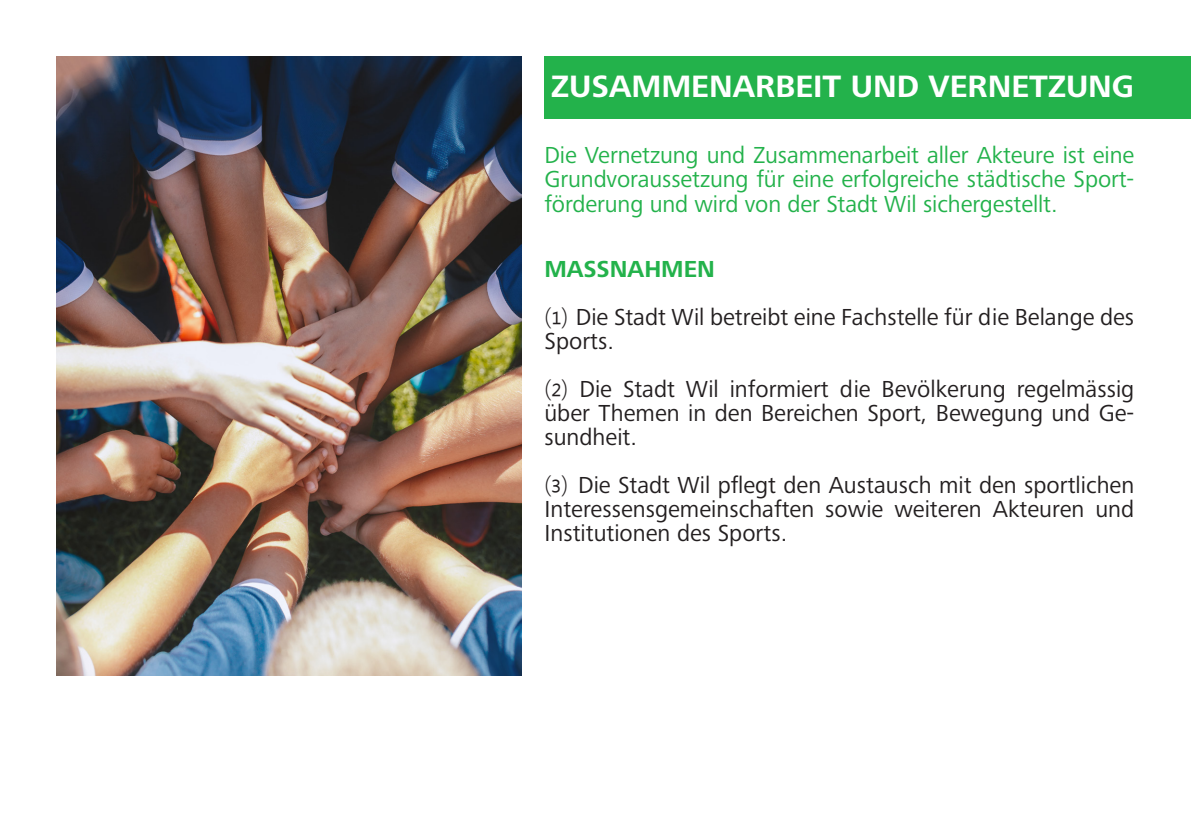
<style>
.page{position:relative;width:1191px;height:840px;background:#fff}
.page>*{position:absolute;margin:0;border:0;box-sizing:border-box;transform-origin:0 0}
.t1{font:700 32px "Frutiger Next Pro";color:#fff}
.t2{font:24px/24px "Frutiger Next Pro";color:#231f20;text-align:justify}
.t3{font:24px/24px "Frutiger Next Pro";letter-spacing:-.005em;color:#23b24b;text-align:justify}
.t4{font:700 24px "Frutiger Next Pro";color:#23b24b}
.s1{font-family:"Malgun Gothic"}
</style>
<div class="page">
<div style="left:544px;top:57px;width:647px;height:62px;background:#23b24b"></div>
<img style="left:57px;top:57px;width:465px;height:618px">
<p class="t1" style="left:551px;top:68px;width:584px">ZUSAMMENARBEIT UND VERNETZUNG</p>
<p class="t3" style="left:544px;top:143px;width:591px">Die Vernetzung und Zusammenarbeit aller Akteure ist eine Grundvoraussetzung für eine erfolgreiche städtische Sport&shy;förderung und wird von der Stadt Wil sichergestellt.</p>
<p class="t4" style="left:544px;top:255px;width:172px">MASSNAHMEN</p>
<p class="t2" style="left:544px;top:305px;width:591px"><span class="s1">⑴</span> Die Stadt Wil betreibt eine Fachstelle für die Belange des<br>Sports.</p>
<p class="t2" style="left:544px;top:377px;width:591px"><span class="s1">⑵</span> Die Stadt Wil informiert die Bevölkerung regelmässig über Themen in den Bereichen Sport, Bewegung und Ge&shy;sundheit.</p>
<p class="t2" style="left:544px;top:473px;width:591px"><span class="s1">⑶</span> Die Stadt Wil pflegt den Austausch mit den sportlichen Interessensgemeinschaften sowie weiteren Akteuren und Institutionen des Sports.</p>
</div>
